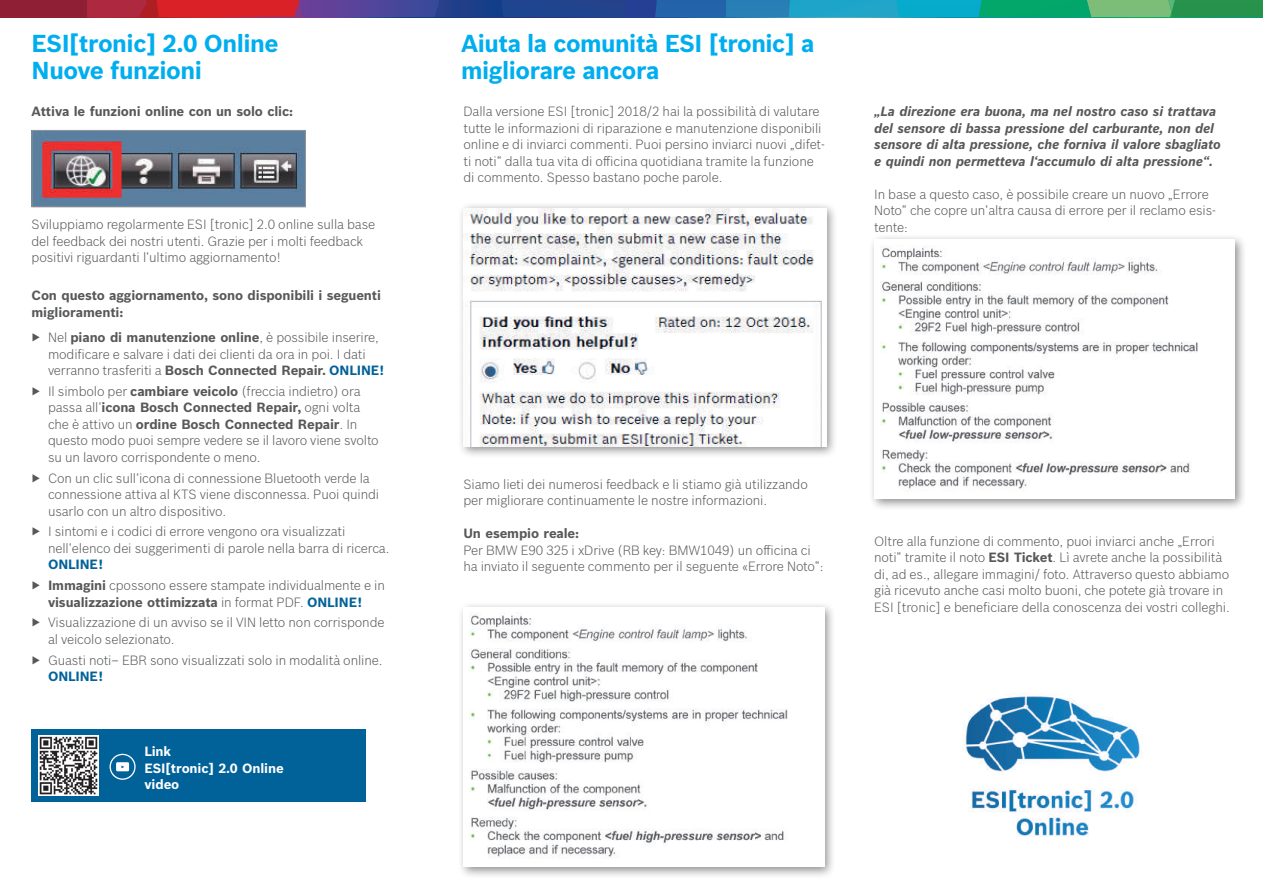
<style>
.page{position:relative;width:1263px;height:893px;background:#fff}
.page>*{position:absolute;margin:0;border:0;box-sizing:border-box;transform-origin:0 0}
.t1{font:700 24px/27px "Bosch Sans";letter-spacing:-.02em;color:#00aeef}
.t2{font:300 13.2px/16.5px "Bosch Sans";letter-spacing:-.01em;color:#57585a}
.t3{font:italic 700 13.2px/16.5px "Bosch Sans";letter-spacing:-.01em;color:#57585a}
.t4{font:700 13.2px/16.5px "Bosch Sans";letter-spacing:-.01em;color:#57585a}
.t5{font:700 13.2px/16.5px "Bosch Sans";letter-spacing:-.01em;color:#fff}
.t6{font:700 13.2px "Bosch Sans";letter-spacing:-.01em;color:#006299}
.s1{font-weight:700}
.s2{font-weight:700;color:#006299}
</style>
<div class="page">
<div style="left:0;top:0;width:86px;height:17px;background:#8f1f35"></div>
<svg style="left:86px;top:0;width:1177px;height:17px;background:#476a81"></svg>
<div style="left:32px;top:729px;width:334px;height:72px;background:#006299"></div>
<img style="left:38px;top:735px;width:60px;height:60px">
<svg style="left:110px;top:754px;width:26px;height:26px"></svg>
<img style="left:34px;top:132px;width:270px;height:73px">
<div style="left:32px;top:130px;width:274px;height:77px;border:1px solid #939598"></div>
<div style="left:457px;top:202px;width:381px;height:257px;background:#231f20;opacity:.5"></div>
<img style="left:463px;top:208px;width:363px;height:238px">
<img style="left:963px;top:694px;width:178px;height:142px">
<div style="left:457px;top:601px;width:379px;height:278px;background:#231f20;opacity:.5"></div>
<img style="left:463px;top:607px;width:361px;height:260px">
<div style="left:868px;top:233px;width:379px;height:278px;background:#231f20;opacity:.5"></div>
<img style="left:874px;top:239px;width:361px;height:260px">
<h1 class="t1" style="left:32px;top:28px;width:249px">ESI[tronic] 2.0 Online<br>Nuove funzioni</h1>
<h1 class="t1" style="left:461px;top:28px;width:355px">Aiuta la comunità ESI [tronic] a migliorare ancora</h1>
<p class="t4" style="left:32px;top:103px;width:263px">Attiva le funzioni online con un solo clic:</p>
<p class="t2" style="left:32px;top:215px;width:345px">Sviluppiamo regolarmente ESI [tronic] 2.0 online sulla base del feedback dei nostri utenti. Grazie per i molti feedback positivi riguardanti l‘ultimo aggiornamento!</p>
<p class="t4" style="left:32px;top:286px;width:351px">Con questo aggiornamento, sono disponibili i seguenti miglioramenti:</p>
<p class="t2" style="left:48px;top:328px;width:338px;text-indent:-16px">▶ Nel <span class="s1">piano di manutenzione online</span>, è possibile inserire, modificare e salvare i dati dei clienti da ora in poi. I dati verranno trasferiti a <span class="s1">Bosch Connected Repair.</span> <span class="s2">ONLINE!</span></p>
<p class="t2" style="left:48px;top:382px;width:332px;text-indent:-16px">▶ Il simbolo per <span class="s1">cambiare veicolo</span> (freccia indietro) ora passa all‘<span class="s1">icona Bosch Connected Repair,</span> ogni volta che è attivo un <span class="s1">ordine Bosch Connected Repair</span>. In questo modo puoi sempre vedere se il lavoro viene svolto su un lavoro corrispondente o meno.</p>
<p class="t2" style="left:48px;top:469px;width:333px;text-indent:-16px">▶ Con un clic sull‘icona di connessione Bluetooth verde la connessione attiva al KTS viene disconnessa. Puoi quindi usarlo con un altro dispositivo.</p>
<p class="t2" style="left:48px;top:522px;width:343px;text-indent:-16px">▶ I sintomi e i codici di errore vengono ora visualizzati nell‘elenco dei suggerimenti di parole nella barra di ricerca.</p>
<p class="t2" style="left:32px;top:553px;width:355px;line-height:20.7px;text-indent:16px"><span class="s2">ONLINE!<br></span>▶ <span class="s1">Immagini</span> cpossono essere stampate individualmente e in</p>
<p class="t2" style="left:32px;top:591px;width:354px;line-height:20.7px;text-align:center"><span class="s1">visualizzazione ottimizzata</span> in format PDF. <span class="s2">ONLINE!<br></span>▶ Visualizzazione di un avviso se il VIN letto non corrisponde</p>
<p class="t2" style="left:32px;top:628px;width:353px;line-height:20.7px;text-indent:16px">al veicolo selezionato.<br>▶ Guasti noti– EBR sono visualizzati solo in modalità online.</p>
<p class="t6" style="left:48px;top:666px;width:56px">ONLINE!</p>
<p class="t5" style="left:145px;top:742px;width:141px">Link<br>ESI[tronic] 2.0 Online video</p>
<p class="t2" style="left:463px;top:103px;width:363px">Dalla versione ESI [tronic] 2018/2 hai la possibilità di valutare tutte le informazioni di riparazione e manutenzione disponibili online e di inviarci commenti. Puoi persino inviarci nuovi „difet&shy;ti noti“ dalla tua vita di officina quotidiana tramite la funzione di commento. Spesso bastano poche parole.</p>
<p class="t2" style="left:463px;top:475px;width:346px">Siamo lieti dei numerosi feedback e li stiamo già utilizzando per migliorare continuamente le nostre informazioni.</p>
<p class="t4" style="left:463px;top:524px;width:117px">Un esempio reale:</p>
<p class="t2" style="left:463px;top:541px;width:362px">Per BMW E90 325 i xDrive (RB key: BMW1049) un officina ci ha inviato il seguente commento per il seguente «Errore Noto“:</p>
<p class="t3" style="left:874px;top:103px;width:348px">„La direzione era buona, ma nel nostro caso si trattava del sensore di bassa pressione del carburante, non del sensore di alta pressione, che forniva il valore sbagliato e quindi non permetteva l‘accumulo di alta pressione“.</p>
<p class="t2" style="left:874px;top:185px;width:343px">In base a questo caso, è possibile creare un nuovo „Errore<br>Noto“ che copre un‘altra causa di errore per il reclamo esis&shy;tente:</p>
<p class="t2" style="left:874px;top:532px;width:357px">Oltre alla funzione di commento, puoi inviarci anche „Errori noti“ tramite il noto <span class="s1">ESI Ticket</span>. Lì avrete anche la possibilità di, ad es., allegare immagini/ foto. Attraverso questo abbiamo già ricevuto anche casi molto buoni, che potete già trovare in ESI [tronic] e beneficiare della conoscenza dei vostri colleghi.</p>
</div>
